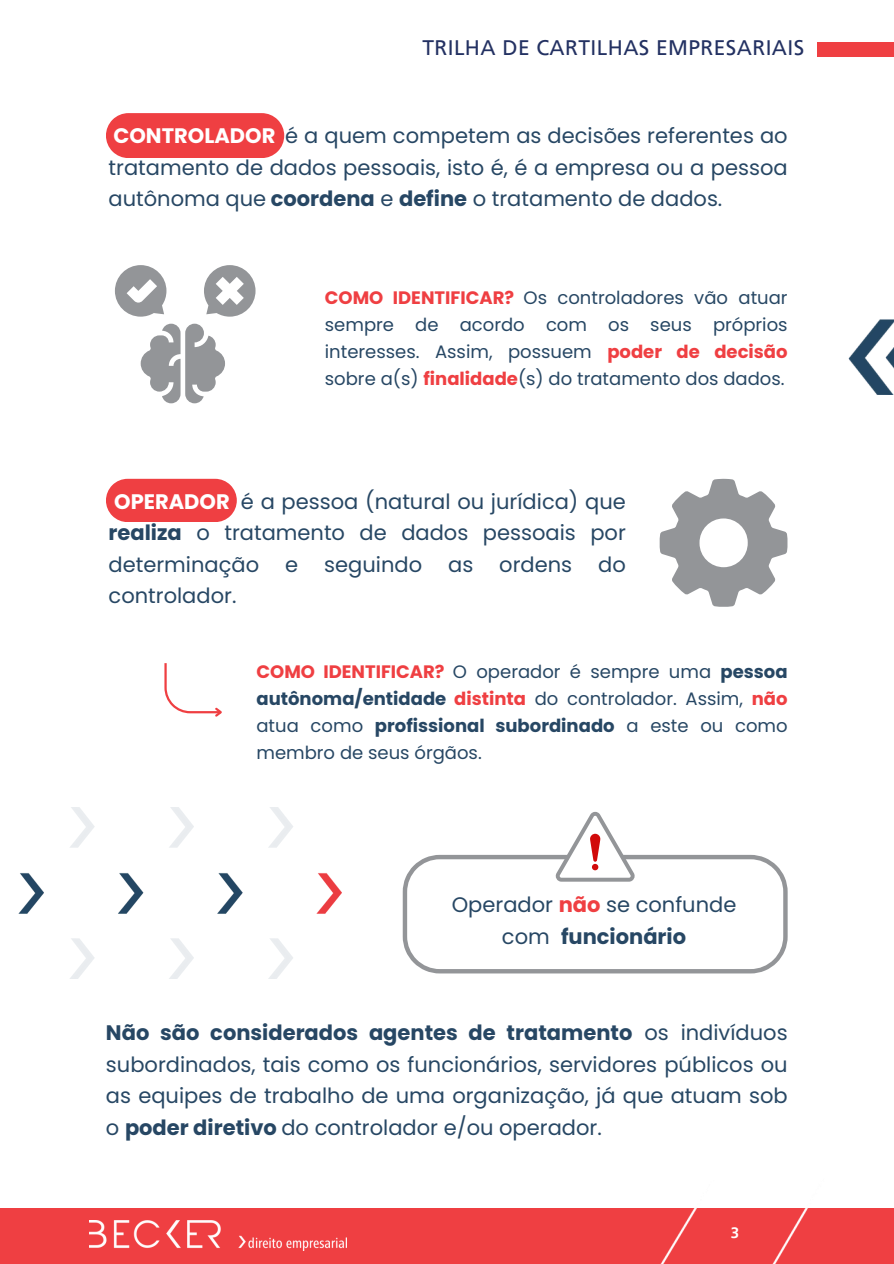
<style>
.page{position:relative;width:894px;height:1264px;background:#fff}
.page>*{position:absolute;margin:0;border:0;box-sizing:border-box;transform-origin:0 0}
.t1{font:21px/31.5px "Poppins";color:#274764;text-align:justify}
.t2{font:21px "Frutiger LT Pro";letter-spacing:.02em;color:#233162}
.t3{font:18px/27px "Poppins";color:#274764;text-align:justify}
.t4{font:700 15px "Frutiger LT Pro";color:#fff}
.s1{font-weight:700;color:#fff}
.s2{font-weight:700}
.s3{font-weight:700;color:#ef3f42}
</style>
<div class="page">
<div style="left:816px;top:42px;width:77px;height:15px;background:#ef3f42"></div>
<svg style="left:402px;top:854px;width:385px;height:119px"></svg>
<svg style="left:554px;top:811px;width:82px;height:70px"></svg>
<img style="left:848px;top:319px;width:45px;height:75px">
<svg style="left:164px;top:663px;width:58px;height:54px"></svg>
<img style="left:18px;top:807px;width:323px;height:171px">
<svg style="left:141px;top:324px;width:84px;height:79px"></svg>
<svg style="left:204px;top:265px;width:51px;height:52px"></svg>
<svg style="left:115px;top:265px;width:51px;height:52px"></svg>
<svg style="left:106px;top:113px;width:178px;height:45px;background:#ef494c"></svg>
<svg style="left:106px;top:479px;width:131px;height:43px;background:#f04c4f"></svg>
<svg style="left:659px;top:479px;width:128px;height:128px"></svg>
<div style="left:0;top:1207px;width:893px;height:56px;background:#ef3f42"></div>
<img style="left:89px;top:1220px;width:257px;height:30px">
<img style="left:596px;top:1207px;width:238px;height:56px">
<p class="t2" style="left:422px;top:35px;width:383px">TRILHA DE CARTILHAS EMPRESARIAIS</p>
<p class="t1" style="left:108px;top:120px;width:680px"><span class="s1">CONTROLADOR</span> é a quem competem as decisões referentes ao tratamento de dados pessoais, isto é, é a empresa ou a pessoa autônoma que <span class="s2">coordena</span> e <span class="s2">define</span> o tratamento de dados.</p>
<h2 class="t3" style="left:325px;top:284px;width:464px"><span class="s3">COMO IDENTIFICAR?</span> Os controladores vão atuar sempre de acordo com os seus próprios interesses. Assim, possuem <span class="s3">poder de decisão </span>sobre a(s) <span class="s3">finalidade</span>(s) do tratamento dos dados.</h2>
<p class="t1" style="left:109px;top:485px;width:518px"><span class="s1">OPERADOR</span> é a pessoa (natural ou jurídica) que <span class="s2">realiza</span> o tratamento de dados pessoais por determinação e seguindo as ordens do controlador.</p>
<p class="t3" style="left:256px;top:658px;width:532px"><span class="s3">COMO IDENTIFICAR?</span> O operador é sempre uma <span class="s2">pessoa autônoma/entidade</span> <span class="s3">distinta</span> do controlador. Assim, <span class="s3">não </span>atua como <span class="s2">profissional subordinado</span> a este ou como membro de seus órgãos.</p>
<h2 class="t1" style="left:451px;top:888px;width:286px;text-align:center">Operador <span class="s3">não</span> se confunde com <span class="s2">funcionário</span></h2>
<p class="t1" style="left:106px;top:1016px;width:683px"><span class="s2">Não são considerados agentes de tratamento</span> os indivíduos subordinados, tais como os funcionários, servidores públicos ou as equipes de trabalho de uma organização, já que atuam sob o <span class="s2">poder diretivo</span> do controlador e/ou operador.</p>
<p class="t4" style="left:730px;top:1223px;width:10px">3</p>
</div>
